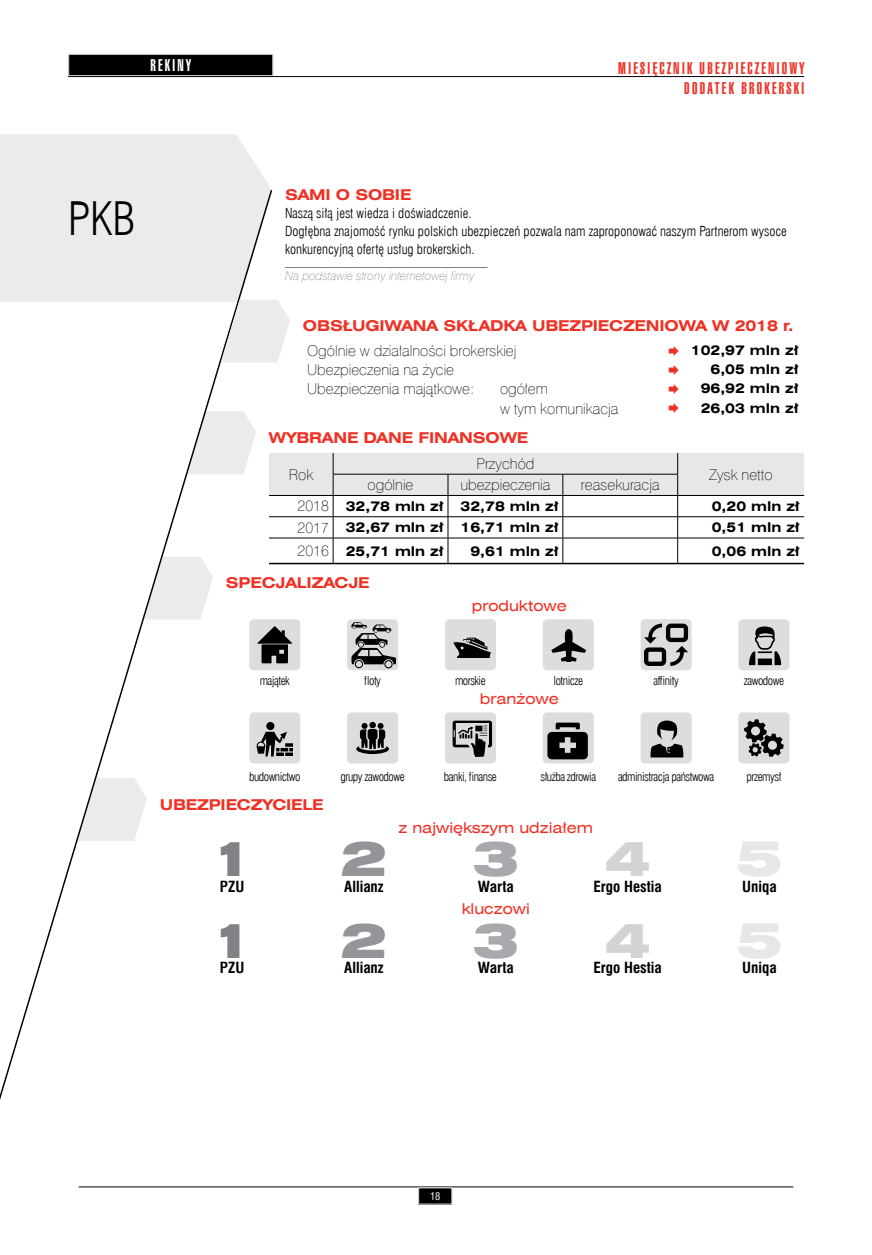
<style>
.page{position:relative;width:872px;height:1255px;background:#fff}
.page>*{position:absolute;margin:0;border:0;box-sizing:border-box;transform-origin:0 0}
.t1{font:48px "Swis 721 Blk Ex EU";color:#808285}
.t2{font:48px "Swis 721 Blk Ex EU";color:#939598}
.t3{font:48px "Swis 721 Blk Ex EU";color:#a7a9ac}
.t4{font:48px "Swis 721 Blk Ex EU";color:#d1d3d4}
.t5{font:48px "Swis 721 Blk Ex EU";color:#e6e7e8}
.t6{font:45px "Swis 721 Lt Cn EU";color:#000}
.t7{font:16.5px/19.8px "Swis 911 U Cm EU";letter-spacing:.14em;color:#ee3124}
.t8{font:16.5px "Swis 911 U Cm EU";letter-spacing:.14em;color:#fff}
.t9{font:15px "Swis 721 Th EU";color:#000}
.t10{font:700 15px "Swis 721 Ex EU";letter-spacing:-.01em;color:#ee3124}
.t11{font:700 15px "Swis 721 Cn EU";color:#000}
.t12{font:15px "Swis 721 Ex EU";color:#ee3124}
.t13{font:13.5px/18px "Swis 721 Lt Cn EU";color:#000}
.t14{font:700 13.5px "Swis 721 Ex EU";color:#000}
.t15{font:12px "Swis 721 Lt Cn EU";letter-spacing:-.04em;color:#000}
.t16{font:italic 12px "Swis 721 Th EU";color:#7e8083}
.t17{font:10.5px "Swis 721 Cn EU";color:#fff}
.s1{font-family:"Swis 721 Th EU";font-weight:400;font-size:15px}
</style>
<div class="page">
<div style="left:69px;top:54px;width:204px;height:22px;background:#000"></div>
<div style="left:68px;top:54px;width:205px;height:22px;border:1px solid #d1d3d4"></div>
<hr style="left:79px;top:1186px;width:714px;height:1px;background:#000">
<div style="left:418px;top:1187px;width:34px;height:16px;background:#000"></div>
<div style="left:418px;top:1187px;width:34px;height:17px;border:1px solid #d1d3d4"></div>
<hr style="left:68px;top:76px;width:736px;height:1px;background:#000">
<div style="left:0;top:134px;width:270px;height:54px;background:#ebebec"></div>
<div style="left:249px;top:619px;width:51px;height:51px;background:#dcddde;border-radius:4px"></div>
<svg style="left:273px;top:626px;width:19px;height:37px"></svg>
<div style="left:347px;top:619px;width:51px;height:51px;background:#dcddde;border-radius:4px"></div>
<svg style="left:351px;top:622px;width:45px;height:46px"></svg>
<div style="left:445px;top:619px;width:51px;height:51px;background:#dcddde;border-radius:4px"></div>
<svg style="left:453px;top:637px;width:38px;height:21px"></svg>
<div style="left:543px;top:619px;width:51px;height:51px;background:#dcddde;border-radius:4px"></div>
<svg style="left:551px;top:629px;width:35px;height:33px"></svg>
<div style="left:640px;top:619px;width:51px;height:51px;background:#dcddde;border-radius:4px"></div>
<svg style="left:644px;top:623px;width:44px;height:43px"></svg>
<div style="left:738px;top:619px;width:51px;height:51px;background:#dcddde;border-radius:4px"></div>
<svg style="left:749px;top:626px;width:32px;height:39px"></svg>
<div style="left:249px;top:712px;width:51px;height:51px;background:#dcddde;border-radius:4px"></div>
<svg style="left:273px;top:723px;width:20px;height:33px"></svg>
<div style="left:347px;top:712px;width:51px;height:51px;background:#dcddde;border-radius:4px"></div>
<svg style="left:356px;top:721px;width:33px;height:33px"></svg>
<div style="left:445px;top:712px;width:51px;height:51px;background:#dcddde;border-radius:4px"></div>
<svg style="left:452px;top:720px;width:40px;height:37px"></svg>
<div style="left:543px;top:712px;width:51px;height:51px;background:#dcddde;border-radius:4px"></div>
<svg style="left:547px;top:722px;width:41px;height:37px"></svg>
<div style="left:640px;top:712px;width:51px;height:51px;background:#dcddde;border-radius:4px"></div>
<svg style="left:650px;top:720px;width:33px;height:37px"></svg>
<div style="left:738px;top:712px;width:51px;height:51px;background:#dcddde;border-radius:4px"></div>
<svg style="left:744px;top:719px;width:39px;height:37px"></svg>
<svg style="left:0;top:188px;width:273px;height:912px"></svg>
<svg style="left:221px;top:300px;width:69px;height:62px"></svg>
<hr style="left:285px;top:267px;width:202px;height:1px;background:#7e8083">
<hr style="left:269px;top:562px;width:64px;height:2px;background:#000">
<svg style="left:269px;top:453px;width:535px;height:109px"></svg>
<hr style="left:333px;top:562px;width:115px;height:2px;background:#000">
<hr style="left:448px;top:562px;width:115px;height:2px;background:#000">
<hr style="left:563px;top:562px;width:114px;height:2px;background:#000">
<hr style="left:677px;top:562px;width:127px;height:2px;background:#000">
<hr style="left:269px;top:516px;width:64px;height:1px;background:#000">
<hr style="left:677px;top:516px;width:127px;height:1px;background:#000">
<p class="t8" style="left:150px;top:56px;width:42px">REKINY</p>
<p class="t7" style="left:684px;top:59px;width:121px;text-indent:-66px">MIESIĘCZNIK UBEZPIECZENIOWY<br>DODATEK BROKERSKI</p>
<h2 class="t6" style="left:68px;top:191px;width:69px">PKB</h2>
<p class="t10" style="left:285px;top:185px;width:25px">SAMI</p>
<p class="t10" style="left:336px;top:185px;width:77px">O SOBIE</p>
<p class="t13" style="left:285px;top:204px;width:503px">Naszą siłą jest wiedza i doświadczenie.<br>Dogłębna znajomość rynku polskich ubezpieczeń pozwala nam zaproponować naszym Partnerom wysoce konkurencyjną ofertę usług brokerskich.</p>
<p class="t16" style="left:285px;top:269px;width:191px">Na podstawie strony internetowej firmy</p>
<p class="t10" style="left:303px;top:316px;width:90px">OBSŁUGIWANA</p>
<p class="t10" style="left:443px;top:316px;width:115px">SKŁADKA UBEZPIECZENIOWA</p>
<p class="t10" style="left:712px;top:316px;width:83px">W 2018 R.</p>
<p class="t9" style="left:307px;top:341px;width:211px">Ogólnie w działalności brokerskiej</p>
<p class="t14" style="left:691px;top:342px;width:109px">102,97 MLN ZŁ</p>
<p class="t9" style="left:307px;top:361px;width:148px">Ubezpieczenia na życie</p>
<p class="t14" style="left:710px;top:361px;width:90px">6,05 MLN ZŁ</p>
<p class="t9" style="left:307px;top:380px;width:169px">Ubezpieczenia majątkowe:</p>
<p class="t9" style="left:500px;top:380px;width:49px">ogółem</p>
<p class="t14" style="left:700px;top:380px;width:99px">96,92 MLN ZŁ</p>
<p class="t9" style="left:500px;top:399px;width:120px">w tym komunikacja</p>
<p class="t14" style="left:700px;top:400px;width:99px">26,03 MLN ZŁ</p>
<p class="t10" style="left:269px;top:428px;width:54px">WYBRAN</p>
<p class="t10" style="left:347px;top:428px;width:30px">E DAN</p>
<p class="t10" style="left:402px;top:428px;width:39px">E FINAN</p>
<p class="t10" style="left:473px;top:428px;width:57px">SOWE</p>
<p class="t9" style="left:289px;top:465px;width:26px">Rok</p>
<p class="t9" style="left:476px;top:454px;width:60px">Przychód</p>
<p class="t9" style="left:709px;top:465px;width:65px">Zysk netto</p>
<p class="t9" style="left:367px;top:476px;width:47px">ogólnie</p>
<p class="t9" style="left:460px;top:476px;width:92px">ubezpieczenia</p>
<p class="t9" style="left:581px;top:476px;width:80px">reasekuracja</p>
<p class="t14" style="left:297px;top:498px;width:262px"><span class="s1">2018</span> 32,78 MLN ZŁ 32,78 MLN ZŁ</p>
<p class="t14" style="left:711px;top:498px;width:90px">0,20 MLN ZŁ</p>
<p class="t14" style="left:298px;top:519px;width:262px"><span class="s1">2017</span> 32,67 MLN ZŁ 16,71 MLN ZŁ</p>
<p class="t14" style="left:711px;top:519px;width:90px">0,51 MLN ZŁ</p>
<p class="t14" style="left:298px;top:542px;width:148px"><span class="s1">2016</span> 25,71 MLN ZŁ</p>
<p class="t14" style="left:470px;top:542px;width:90px">9,61 MLN ZŁ</p>
<p class="t14" style="left:711px;top:542px;width:90px">0,06 MLN ZŁ</p>
<p class="t10" style="left:226px;top:573px;width:92px">SP ECJALIZAC</p>
<p class="t10" style="left:348px;top:573px;width:23px">JE</p>
<p class="t12" style="left:472px;top:596px;width:96px">produktowe</p>
<p class="t15" style="left:260px;top:673px;width:32px">majątek</p>
<p class="t15" style="left:364px;top:673px;width:18px">floty</p>
<p class="t15" style="left:455px;top:673px;width:32px">morskie</p>
<p class="t15" style="left:553px;top:673px;width:31px">lotnicze</p>
<p class="t15" style="left:653px;top:673px;width:27px">affinity</p>
<p class="t15" style="left:744px;top:673px;width:42px">zawodowe</p>
<p class="t12" style="left:480px;top:689px;width:80px">branżowe</p>
<p class="t15" style="left:249px;top:769px;width:53px">budownictwo</p>
<p class="t15" style="left:340px;top:769px;width:66px">grupy zawodowe</p>
<p class="t15" style="left:444px;top:769px;width:54px">banki, finanse</p>
<p class="t15" style="left:540px;top:769px;width:57px">służba zdrowia</p>
<p class="t15" style="left:618px;top:769px;width:98px">administracja państwowa</p>
<p class="t15" style="left:746px;top:769px;width:37px">przemysł</p>
<p class="t10" style="left:160px;top:795px;width:48px">U BEZPI</p>
<p class="t10" style="left:226px;top:795px;width:23px">ECZYCI</p>
<p class="t10" style="left:291px;top:795px;width:34px">ELE</p>
<h1 class="t1" style="left:209px;top:827px;width:47px">1</h1>
<p class="t11" style="left:220px;top:877px;width:26px">PZU</p>
<h1 class="t1" style="left:209px;top:909px;width:47px">1</h1>
<p class="t11" style="left:220px;top:958px;width:26px">PZU</p>
<h1 class="t2" style="left:341px;top:827px;width:47px">2</h1>
<p class="t11" style="left:344px;top:877px;width:41px">Allianz</p>
<h1 class="t2" style="left:341px;top:909px;width:47px">2</h1>
<p class="t11" style="left:344px;top:958px;width:41px">Allianz</p>
<p class="t12" style="left:398px;top:818px;width:196px">z największym udziałem</p>
<h1 class="t3" style="left:473px;top:827px;width:47px">3</h1>
<p class="t11" style="left:478px;top:877px;width:37px">Warta</p>
<p class="t11" style="left:593px;top:877px;width:70px">Ergo Hestia</p>
<h1 class="t4" style="left:605px;top:827px;width:47px">4</h1>
<h1 class="t5" style="left:736px;top:827px;width:47px">5</h1>
<p class="t11" style="left:742px;top:877px;width:36px">Uniqa</p>
<p class="t12" style="left:462px;top:900px;width:70px">kluczowi</p>
<h1 class="t3" style="left:473px;top:909px;width:47px">3</h1>
<p class="t11" style="left:478px;top:958px;width:37px">Warta</p>
<p class="t11" style="left:593px;top:958px;width:70px">Ergo Hestia</p>
<h1 class="t4" style="left:605px;top:909px;width:47px">4</h1>
<h1 class="t5" style="left:736px;top:909px;width:47px">5</h1>
<p class="t11" style="left:742px;top:958px;width:36px">Uniqa</p>
<p class="t17" style="left:430px;top:1189px;width:12px">18</p>
</div>
